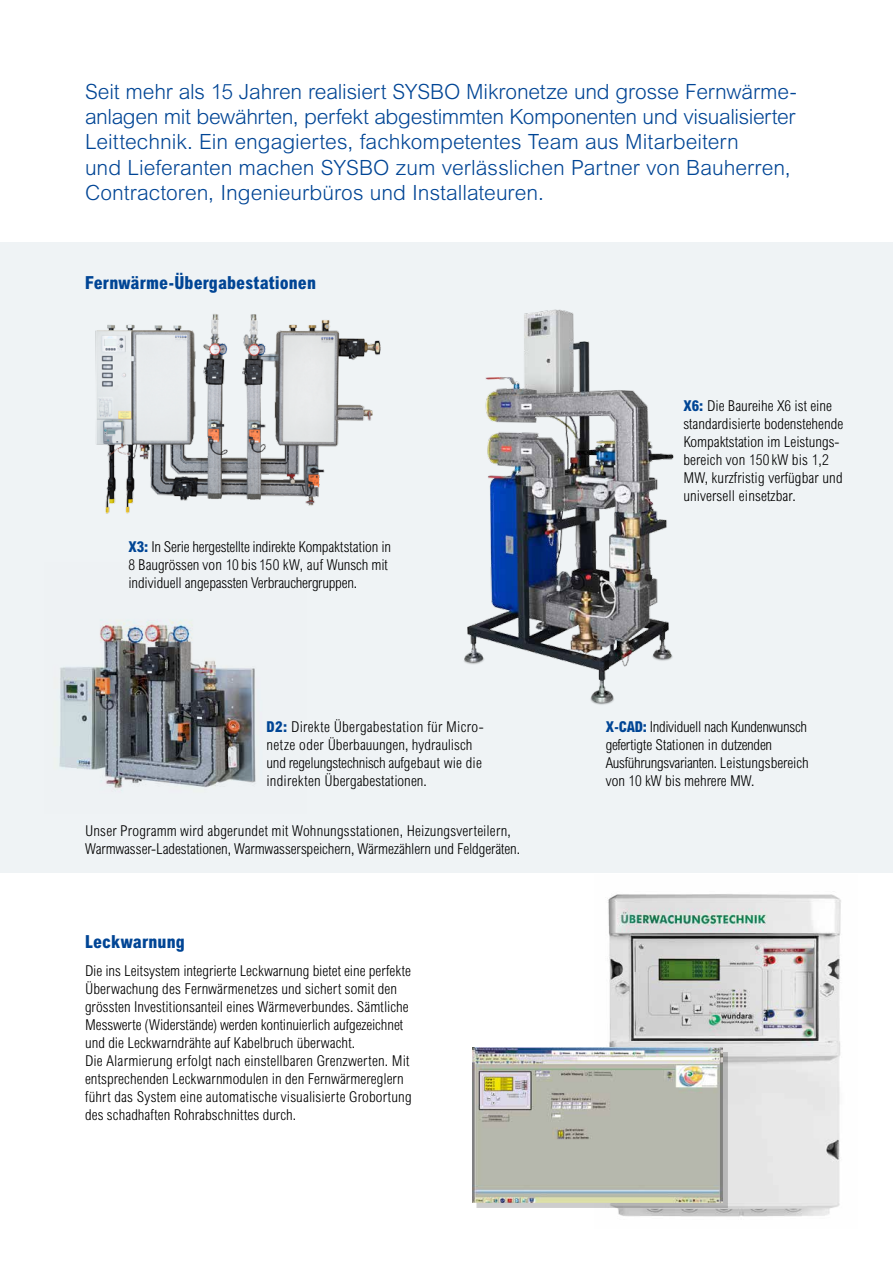
<style>
.page{position:relative;width:893px;height:1263px;background:#fff}
.page>*{position:absolute;margin:0;border:0;box-sizing:border-box;transform-origin:0 0}
.t1{font:21px/25.2px "Arial Light PL";letter-spacing:-.005em;color:#004595}
.t2{font:18px "Arial Condensed Extra Bold PL";letter-spacing:.005em;color:#004595}
.t3{font:15px/18px "Arial Condensed Light PL";color:#000}
.t4{font:15px/18px "Arial Condensed Light PL";letter-spacing:-.02em;color:#000}
.s1{font-family:"Arial Condensed Extra Bold PL";color:#004595}
</style>
<div class="page">
<div style="left:0;top:242px;width:893px;height:631px;background:#eff3f5"></div>
<img style="left:464px;top:309px;width:210px;height:396px">
<img style="left:59px;top:620px;width:197px;height:171px">
<img style="left:95px;top:314px;width:286px;height:200px">
<img style="left:594px;top:894px;width:247px;height:323px">
<div style="left:476px;top:1051px;width:252px;height:156px;background:#000;opacity:.2"></div>
<img style="left:472px;top:1047px;width:251px;height:156px">
<p class="t1" style="left:85px;top:79px;width:713px">Seit mehr als 15 Jahren realisiert SYSBO Mikronetze und grosse Fernwärme&shy;anlagen mit bewährten, perfekt abgestimmten Komponenten und visualisierter Leittechnik. Ein engagiertes, fachkompetentes Team aus Mitarbeitern<br>und Lieferanten machen SYSBO zum verlässlichen Partner von Bauherren, Contractoren, Ingenieurbüros und Installateuren.</p>
<p class="t2" style="left:85px;top:272px;width:233px">Fernwärme-Übergabestationen</p>
<p class="t3" style="left:129px;top:538px;width:264px"><span class="s1">X3:</span> In Serie hergestellte indirekte Kompaktstation in<br>8 Baugrössen von 10 bis 150 kW, auf Wunsch mit individuell angepassten Verbrauchergruppen.</p>
<p class="t3" style="left:267px;top:717px;width:219px"><span class="s1">D2:</span> Direkte Übergabestation für Micro&shy;netze oder Überbauungen, hydraulisch und regelungstechnisch aufgebaut wie die indirekten Übergabestationen.</p>
<p class="t3" style="left:85px;top:822px;width:437px">Unser Programm wird abgerundet mit Wohnungsstationen, Heizungsverteilern,<br>Warmwasser-Ladestationen, Warmwasserspeichern, Wärmezählern und Feldgeräten.</p>
<p class="t2" style="left:85px;top:930px;width:101px">Leckwarnung</p>
<p class="t3" style="left:85px;top:962px;width:328px">Die ins Leitsystem integrierte Leckwarnung bietet eine perfekte Überwachung des Fernwärmenetzes und sichert somit den grössten Investitionsanteil eines Wärmeverbundes. Sämtliche Messwerte (Widerstände) werden kontinuierlich aufgezeichnet und die Leckwarndrähte auf Kabelbruch überwacht.<br>Die Alarmierung erfolgt nach einstellbaren Grenzwerten. Mit entsprechenden Leckwarnmodulen in den Fernwärmereglern führt das System eine automatische visualisierte Grobortung des schadhaften Rohrabschnittes durch.</p>
<p class="t3" style="left:683px;top:397px;width:161px"><span class="s1">X6:</span> Die Baureihe X6 ist eine standardisierte bodenstehende<br>Kompaktstation im Leistungs&shy;bereich von 150 kW bis 1,2<br>MW, kurzfristig verfügbar und universell einsetzbar.</p>
<p class="t4" style="left:606px;top:717px;width:204px"><span class="s1">X-CAD:</span> Individuell nach Kundenwunsch gefertigte Stationen in dutzenden Ausführungsvarianten. Leistungsbereich von 10 kW bis mehrere MW.</p>
</div>
